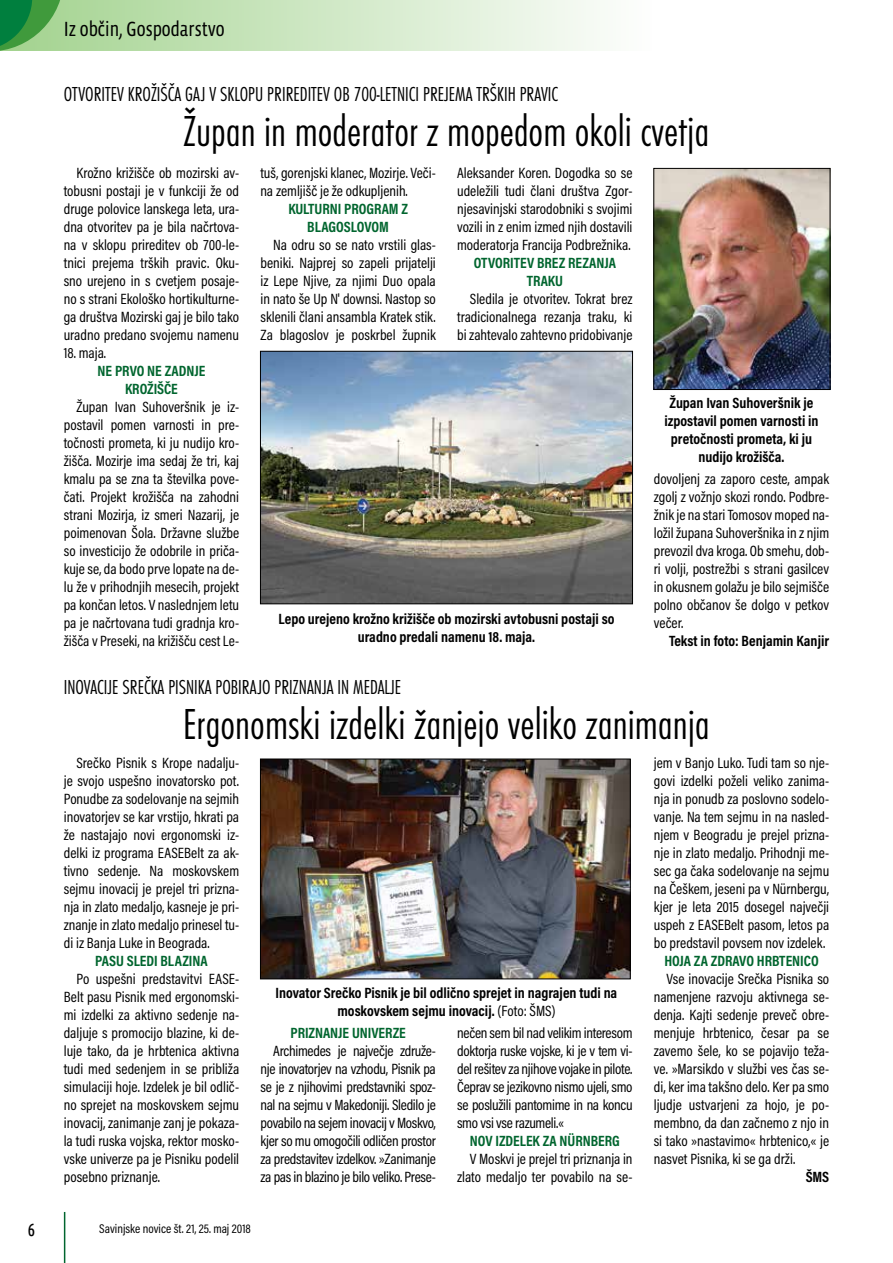
<style>
.page{position:relative;width:893px;height:1263px;background:#fff}
.page>*{position:absolute;margin:0;border:0;box-sizing:border-box;transform-origin:0 0}
.t1{font:45px "Futura TEE Ligh Cond";color:#000}
.t2{font:21px "Futura TEE Ligh Cond";color:#000}
.t3{font:21px "Vista Sans Nar OTCE";color:#000}
.t4{font:18px "Ubuntu Condensed";color:#000}
.t5{font:15px/18px "Acumin Pro Cond";color:#000;text-align:justify}
.t6{font:700 15px/18px "Acumin Pro Cond";color:#000;text-align:center}
.t7{font:700 15px/18px "Acumin Pro Cond";color:#00652e;text-align:center}
.t8{font:12.75px "Acumin Pro Cond";color:#000}
.s1{font-weight:400}
</style>
<div class="page">
<div style="left:0;top:0;width:652px;height:51px;background:linear-gradient(to right,#a2d28e,#fefefd)"></div>
<hr style="left:64px;top:1212px;width:1px;height:51px;background:#00652e">
<svg style="left:0;top:0;width:64px;height:51px;background:#50a65b"></svg>
<img style="left:262px;top:353px;width:369px;height:249px">
<div style="left:260px;top:351px;width:373px;height:253px;border:1px solid #000"></div>
<img style="left:656px;top:170px;width:172px;height:218px">
<div style="left:654px;top:168px;width:176px;height:222px;border:1px solid #000"></div>
<img style="left:262px;top:761px;width:366px;height:216px">
<div style="left:260px;top:759px;width:370px;height:220px;border:1px solid #000"></div>
<h2 class="t3" style="left:64px;top:16px;width:162px">Iz občin, Gospodarstvo</h2>
<h2 class="t2" style="left:64px;top:82px;width:496px">OTVORITEV KROŽIŠČA GAJ V SKLOPU PRIREDITEV OB 700-LETNICI PREJEMA TRŠKIH PRAVIC</h2>
<h1 class="t1" style="left:184px;top:105px;width:527px">Župan in moderator z mopedom okoli cvetja</h1>
<p class="t5" style="left:64px;top:164px;width:177px;text-indent:13px">Krožno križišče ob mozirski av&shy;tobusni postaji je v funkciji že od druge polovice lanskega leta, ura&shy;dna otvoritev pa je bila načrtova&shy;na v sklopu prireditev ob 700-le&shy;tnici prejema trških pravic. Oku&shy;sno urejeno in s cvetjem posaje&shy;no s strani Ekološko hortikulturne&shy;ga društva Mozirski gaj je bilo tako uradno predano svojemu namenu</p>
<p class="t5" style="left:64px;top:344px;width:44px">18. maja.</p>
<p class="t7" style="left:98px;top:361px;width:109px">NE PRVO NE ZADNJE<br>KROŽIŠČE</p>
<p class="t5" style="left:64px;top:398px;width:177px;text-indent:13px">Župan Ivan Suhoveršnik je iz&shy;postavil pomen varnosti in pre&shy;točnosti prometa, ki ju nudijo kro&shy;žišča. Mozirje ima sedaj že tri, kaj kmalu pa se zna ta številka pove&shy;čati. Projekt krožišča na zahodni strani Mozirja, iz smeri Nazarij, je poimenovan Šola. Državne službe so investicijo že odobrile in priča&shy;kuje se, da bodo prve lopate na de&shy;lu že v prihodnjih mesecih, projekt pa končan letos. V naslednjem letu pa je načrtovana tudi gradnja kro&shy;žišča v Preseki, na križišču cest Le-</p>
<p class="t6" style="left:664px;top:394px;width:156px">Župan Ivan Suhoveršnik je izpostavil pomen varnosti in pretočnosti prometa, ki ju nudijo krožišča.</p>
<p class="t5" style="left:260px;top:164px;width:177px">tuš, gorenjski klanec, Mozirje. Veči&shy;na zemljišč je že odkupljenih.</p>
<p class="t7" style="left:288px;top:199px;width:121px">KULTURNI PROGRAM Z<br>BLAGOSLOVOM</p>
<p class="t5" style="left:260px;top:236px;width:177px;text-indent:13px">Na odru so se nato vrstili glas&shy;beniki. Najprej so zapeli prijatelji iz Lepe Njive, za njimi Duo opala in nato še Up N' downsi. Nastop so sklenili člani ansambla Kratek stik.<br>Za blagoslov je poskrbel župnik</p>
<p class="t5" style="left:457px;top:164px;width:177px">Aleksander Koren. Dogodka so se udeležili tudi člani društva Zgor&shy;njesavinjski starodobniki s svojimi vozili in z enim izmed njih dostavili moderatorja Francija Podbrežnika.</p>
<p class="t7" style="left:474px;top:253px;width:144px">OTVORITEV BREZ REZANJA<br>TRAKU</p>
<p class="t5" style="left:457px;top:290px;width:177px;text-indent:13px">Sledila je otvoritev. Tokrat brez tradicionalnega rezanja traku, ki bi zahtevalo zahtevno pridobivanje</p>
<p class="t5" style="left:654px;top:469px;width:177px">dovoljenj za zaporo ceste, ampak zgolj z vožnjo skozi rondo. Podbre&shy;žnik je na stari Tomosov moped na&shy;ložil župana Suhoveršnika in z njim prevozil dva kroga. Ob smehu, dob&shy;ri volji, postrežbi s strani gasilcev in okusnem golažu je bilo sejmišče polno občanov še dolgo v petkov večer.</p>
<p class="t6" style="left:669px;top:631px;width:161px">Tekst in foto: Benjamin Kanjir</p>
<p class="t6" style="left:278px;top:609px;width:337px">Lepo urejeno krožno križišče ob mozirski avtobusni postaji so uradno predali namenu 18. maja.</p>
<h2 class="t2" style="left:64px;top:675px;width:339px">INOVACIJE SREČKA PISNIKA POBIRAJO PRIZNANJA IN MEDALJE</h2>
<h1 class="t1" style="left:183px;top:698px;width:528px">Ergonomski izdelki žanjejo veliko zanimanja</h1>
<p class="t5" style="left:64px;top:754px;width:177px;text-indent:13px">Srečko Pisnik s Krope nadalju&shy;je svojo uspešno inovatorsko pot.<br>Ponudbe za sodelovanje na sejmih inovatorjev se kar vrstijo, hkrati pa že nastajajo novi ergonomski iz&shy;delki iz programa EASEBelt za ak&shy;tivno sedenje. Na moskovskem sejmu inovacij je prejel tri prizna&shy;nja in zlato medaljo, kasneje je pri&shy;znanje in zlato medaljo prinesel tu&shy;di iz Banja Luke in Beograda.</p>
<p class="t7" style="left:95px;top:952px;width:114px">PASU SLEDI BLAZINA</p>
<p class="t5" style="left:64px;top:970px;width:177px;text-indent:13px">Po uspešni predstavitvi EASE-Belt pasu Pisnik med ergonomski&shy;mi izdelki za aktivno sedenje na&shy;daljuje s promocijo blazine, ki de&shy;luje tako, da je hrbtenica aktivna tudi med sedenjem in se približa simulaciji hoje. Izdelek je bil odlič&shy;no sprejet na moskovskem sejmu inovacij, zanimanje zanj je pokaza&shy;la tudi ruska vojska, rektor mosko&shy;vske univerze pa je Pisniku podelil posebno priznanje.</p>
<p class="t6" style="left:276px;top:983px;width:343px">Inovator Srečko Pisnik je bil odlično sprejet in nagrajen tudi na moskovskem sejmu inovacij. <span class="s1">(Foto: ŠMS)</span></p>
<p class="t7" style="left:291px;top:1023px;width:117px">PRIZNANJE UNIVERZE</p>
<p class="t5" style="left:260px;top:1041px;width:177px;text-indent:13px">Archimedes je največje združe&shy;nje inovatorjev na vzhodu, Pisnik pa se je z njihovimi predstavniki spoz&shy;nal na sejmu v Makedoniji. Sledilo je povabilo na sejem inovacij v Moskvo, kjer so mu omogočili odličen prostor za predstavitev izdelkov. »Zanimanje za pas in blazino je bilo veliko. Prese-</p>
<p class="t5" style="left:457px;top:1023px;width:177px">nečen sem bil nad velikim interesom doktorja ruske vojske, ki je v tem vi&shy;del rešitev za njihove vojake in pilote.<br>Čeprav se jezikovno nismo ujeli, smo se poslužili pantomime in na koncu smo vsi vse razumeli.«</p>
<p class="t7" style="left:470px;top:1131px;width:151px">NOV IZDELEK ZA NÜRNBERG</p>
<p class="t5" style="left:457px;top:1149px;width:177px;text-align:right">V Moskvi je prejel tri priznanja in zlato medaljo ter povabilo na se-</p>
<p class="t4" style="left:28px;top:1219px;width:9px">6</p>
<p class="t8" style="left:99px;top:1221px;width:153px">Savinjske novice št. 21, 25. maj 2018</p>
<p class="t5" style="left:654px;top:754px;width:177px">jem v Banjo Luko. Tudi tam so nje&shy;govi izdelki poželi veliko zanima&shy;nja in ponudb za poslovno sodelo&shy;vanje. Na tem sejmu in na nasled&shy;njem v Beogradu je prejel prizna&shy;nje in zlato medaljo. Prihodnji me&shy;sec ga čaka sodelovanje na sejmu na Češkem, jeseni pa v Nürnbergu, kjer je leta 2015 dosegel največji uspeh z EASEBelt pasom, letos pa bo predstavil povsem nov izdelek.</p>
<p class="t7" style="left:664px;top:952px;width:156px">HOJA ZA ZDRAVO HRBTENICO</p>
<p class="t5" style="left:654px;top:970px;width:177px;text-indent:13px">Vse inovacije Srečka Pisnika so namenjene razvoju aktivnega se&shy;denja. Kajti sedenje preveč obre&shy;menjuje hrbtenico, česar pa se zavemo šele, ko se pojavijo teža&shy;ve. »Marsikdo v službi ves čas se&shy;di, ker ima takšno delo. Ker pa smo ljudje ustvarjeni za hojo, je po&shy;membno, da dan začnemo z njo in si tako »nastavimo« hrbtenico,« je nasvet Pisnika, ki se ga drži.</p>
<p class="t6" style="left:806px;top:1168px;width:25px">ŠMS</p>
</div>
